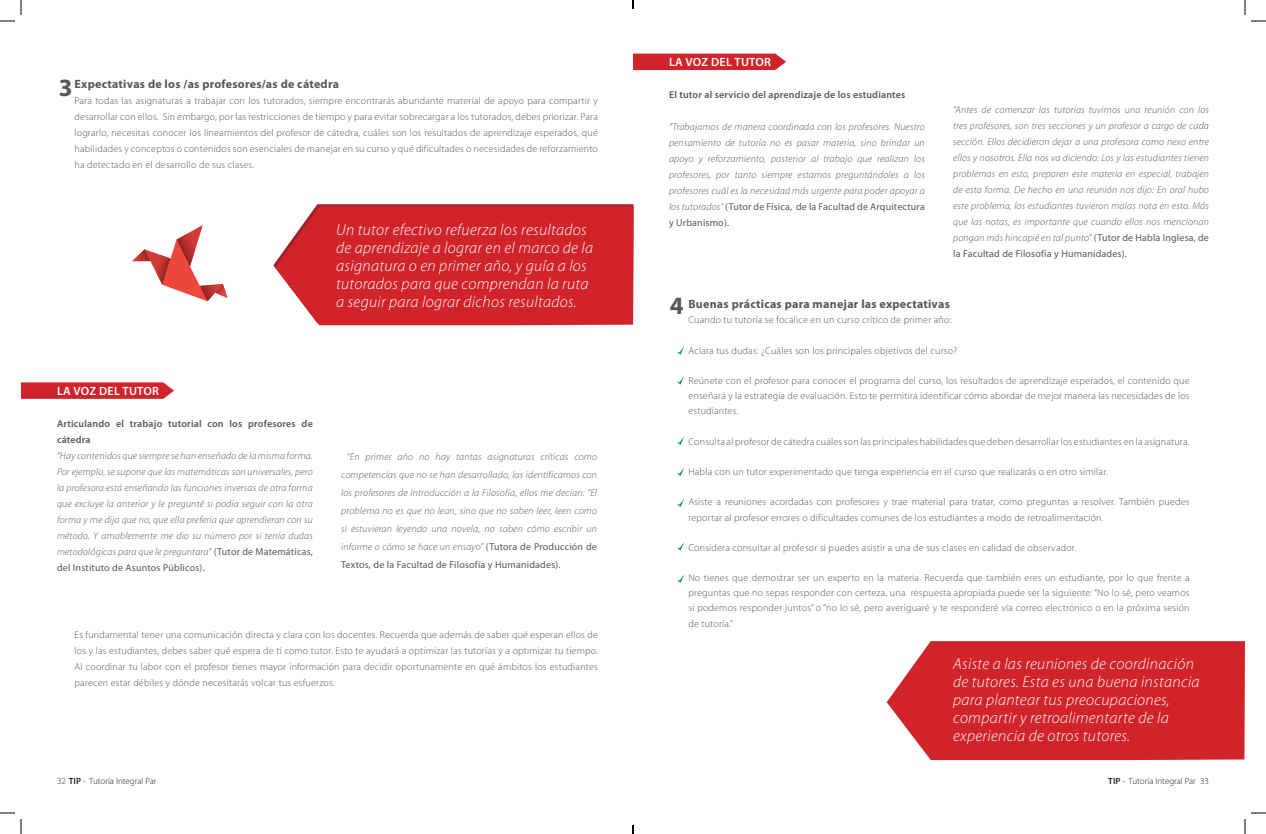
<style>
.page{position:relative;width:1266px;height:834px;background:#fff}
.page>*{position:absolute;margin:0;border:0;box-sizing:border-box;transform-origin:0 0}
.t1{font:700 25px "Myriad Pro";color:#57585a}
.t2{font:italic 300 16px/18px "Myriad Pro";letter-spacing:.02em;color:#fff}
.t3{font:700 12px "Myriad Pro";letter-spacing:.02em;color:#57585a}
.t4{font:600 12px "Myriad Pro";letter-spacing:.02em;color:#fff}
.t5{font:300 10px/16px "Myriad Pro";letter-spacing:.02em;color:#57585a;text-align:justify}
.t6{font:italic 300 10px/16px "Myriad Pro";letter-spacing:.02em;color:#57585a;text-align:justify}
.t7{font:600 10px/16px "Myriad Pro";letter-spacing:.02em;color:#57585a}
.t8{font:300 9px "Myriad Pro";color:#231f20}
.s1{font-weight:400;font-style:normal}
.s2{font-weight:600}
</style>
<div class="page">
<svg style="left:132px;top:225px;width:96px;height:76px"></svg>
<svg style="left:21px;top:382px;width:153px;height:17px;background:#d33137"></svg>
<svg style="left:273px;top:204px;width:361px;height:64px"></svg>
<svg style="left:275px;top:206px;width:359px;height:119px;background:#d32f36"></svg>
<svg style="left:887px;top:641px;width:358px;height:119px;background:#d33137"></svg>
<div style="left:633px;top:54px;width:153px;height:16px;background:#d1232a"></div>
<svg style="left:677px;top:346px;width:7px;height:9px"></svg>
<svg style="left:677px;top:376px;width:7px;height:9px"></svg>
<svg style="left:677px;top:437px;width:7px;height:8px"></svg>
<svg style="left:677px;top:468px;width:7px;height:8px"></svg>
<svg style="left:677px;top:499px;width:7px;height:8px"></svg>
<svg style="left:677px;top:542px;width:7px;height:9px"></svg>
<svg style="left:677px;top:574px;width:7px;height:9px"></svg>
<svg style="left:0;top:0;width:22px;height:22px"></svg>
<svg style="left:0;top:812px;width:22px;height:22px"></svg>
<svg style="left:1244px;top:0;width:22px;height:22px"></svg>
<svg style="left:1244px;top:812px;width:22px;height:22px"></svg>
<svg style="left:632px;top:0;width:2px;height:9px"></svg>
<svg style="left:632px;top:825px;width:2px;height:9px"></svg>
<h1 class="t1" style="left:59px;top:73px;width:15px">3</h1>
<p class="t3" style="left:75px;top:78px;width:266px">Expectativas de los /as profesores/as de cátedra</p>
<p class="t5" style="left:75px;top:93px;width:525px">Para todas las asignaturas a trabajar con los tutorados, siempre encontrarás abundante material de apoyo para compartir y desarrollar con ellos. Sin embargo, por las restricciones de tiempo y para evitar sobrecargar a los tutorados, debes priorizar. Para lograrlo, necesitas conocer los lineamientos del profesor de cátedra, cuáles son los resultados de aprendizaje esperados, qué habilidades y conceptos o contenidos son esenciales de manejar en su curso y qué dificultades o necesidades de reforzamiento ha detectado en el desarrollo de sus clases.</p>
<h2 class="t2" style="left:336px;top:221px;width:259px">Un tutor efectivo refuerza los resultados de aprendizaje a lograr en el marco de la asignatura o en primer año, y guía a los tutorados para que comprendan la ruta a seguir para lograr dichos resultados.</h2>
<p class="t4" style="left:57px;top:384px;width:103px">LA VOZ DEL TUTOR</p>
<p class="t7" style="left:57px;top:416px;width:257px">Articulando el trabajo tutorial con los profesores de cátedra</p>
<p class="t6" style="left:57px;top:448px;width:257px">“Hay contenidos que siempre se han enseñado de la misma forma.<br>Por ejemplo, se supone que las matemáticas son universales, pero la profesora está enseñando las funciones inversas de otra forma que excluye la anterior y le pregunté si podía seguir con la otra forma y me dijo que no, que ella prefería que aprendieran con su método. Y amablemente me dio su número por si tenía dudas metodológicas para que le preguntara” <span class="s1">(Tutor de Matemáticas, del Instituto de Asuntos Públicos).</span></p>
<p class="t6" style="left:341px;top:448px;width:257px;line-height:18px;text-indent:6px">“En primer año no hay tantas asignaturas críticas como competencias que no se han desarrollado, las identificamos con los profesores de Introducción a la Filosofía, ellos me decían: “El problema no es que no lean, sino que no saben leer, leen como si estuvieran leyendo una novela, no saben cómo escribir un informe o cómo se hace un ensayo” <span class="s1">(Tutora de Producción de Textos, de la Facultad de Filosofía y Humanidades).</span></p>
<p class="t5" style="left:75px;top:627px;width:525px">Es fundamental tener una comunicación directa y clara con los docentes. Recuerda que además de saber qué esperan ellos de los y las estudiantes, debes saber qué espera de ti como tutor. Esto te ayudará a optimizar las tutorías y a optimizar tu tiempo.<br>Al coordinar tu labor con el profesor tienes mayor información para decidir oportunamente en qué ámbitos los estudiantes parecen estar débiles y dónde necesitarás volcar tus esfuerzos.</p>
<p class="t4" style="left:669px;top:56px;width:103px">LA VOZ DEL TUTOR</p>
<p class="t7" style="left:669px;top:87px;width:238px">El tutor al servicio del aprendizaje de los estudiantes</p>
<p class="t6" style="left:669px;top:119px;width:257px">“Trabajamos de manera coordinada con los profesores. Nuestro pensamiento de tutoría no es pasar materia, sino brindar un apoyo y reforzamiento, posterior al trabajo que realizan los profesores, por tanto siempre estamos preguntándoles a los profesores cuál es la necesidad más urgente para poder apoyar a los tutorados” <span class="s1">(Tutor de Física, de la Facultad de Arquitectura y Urbanismo).</span></p>
<p class="t6" style="left:953px;top:102px;width:257px">“Antes de comenzar las tutorías tuvimos una reunión con los tres profesores, son tres secciones y un profesor a cargo de cada sección. Ellos decidieron dejar a una profesora como nexo entre ellos y nosotros. Ella nos va diciendo: Los y las estudiantes tienen problemas en esto, preparen este materia en especial, trabajen de esta forma. De hecho en una reunión nos dijo: En oral hubo este problema, los estudiantes tuvieron malas nota en esto. Más que las notas, es importante que cuando ellos nos mencionan pongan más hincapié en tal punto” <span class="s1">(Tutor de Habla Inglesa, de la Facultad de Filosofía y Humanidades).</span></p>
<h1 class="t1" style="left:670px;top:292px;width:15px">4</h1>
<p class="t3" style="left:688px;top:297px;width:263px">Buenas prácticas para manejar las expectativas</p>
<p class="t5" style="left:688px;top:312px;width:265px">Cuando tu tutoría se focalice en un curso crítico de primer año:</p>
<p class="t5" style="left:688px;top:343px;width:270px">Aclara tus dudas: ¿Cuáles son los principales objetivos del curso?</p>
<p class="t5" style="left:688px;top:373px;width:503px;line-height:15.1px">Reúnete con el profesor para conocer el programa del curso, los resultados de aprendizaje esperados, el contenido que enseñará y la estrategia de evaluación. Esto te permitirá identificar cómo abordar de mejor manera las necesidades de los estudiantes.</p>
<p class="t5" style="left:688px;top:434px;width:503px">Consulta al profesor de cátedra cuáles son las principales habilidades que deben desarrollar los estudiantes en la asignatura.</p>
<p class="t5" style="left:688px;top:464px;width:421px">Habla con un tutor experimentado que tenga experiencia en el curso que realizarás o en otro similar.</p>
<p class="t5" style="left:688px;top:495px;width:503px;line-height:15.1px">Asiste a reuniones acordadas con profesores y trae material para tratar, como preguntas a resolver. También puedes reportar al profesor errores o dificultades comunes de los estudiantes a modo de retroalimentación.</p>
<p class="t5" style="left:688px;top:540px;width:389px">Considera consultar al profesor si puedes asistir a una de sus clases en calidad de observador.</p>
<p class="t5" style="left:688px;top:570px;width:503px;line-height:15.1px">No tienes que demostrar ser un experto en la materia. Recuerda que también eres un estudiante, por lo que frente a preguntas que no sepas responder con certeza, una respuesta apropiada puede ser la siguiente: “No lo sé, pero veamos si podemos responder juntos” o “no lo sé, pero averiguaré y te responderé vía correo electrónico o en la próxima sesión de tutoría.”</p>
<h2 class="t2" style="left:953px;top:655px;width:248px">Asiste a las reuniones de coordinación de tutores. Esta es una buena instancia para plantear tus preocupaciones, compartir y retroalimentarte de la experiencia de otros tutores.</h2>
<p class="t8" style="left:57px;top:776px;width:101px">32 <span class="s2">TIP</span> - Tutoría Integral Par</p>
<p class="t8" style="left:1108px;top:776px;width:102px"><span class="s2">TIP</span> - Tutoría Integral Par 33</p>
</div>
